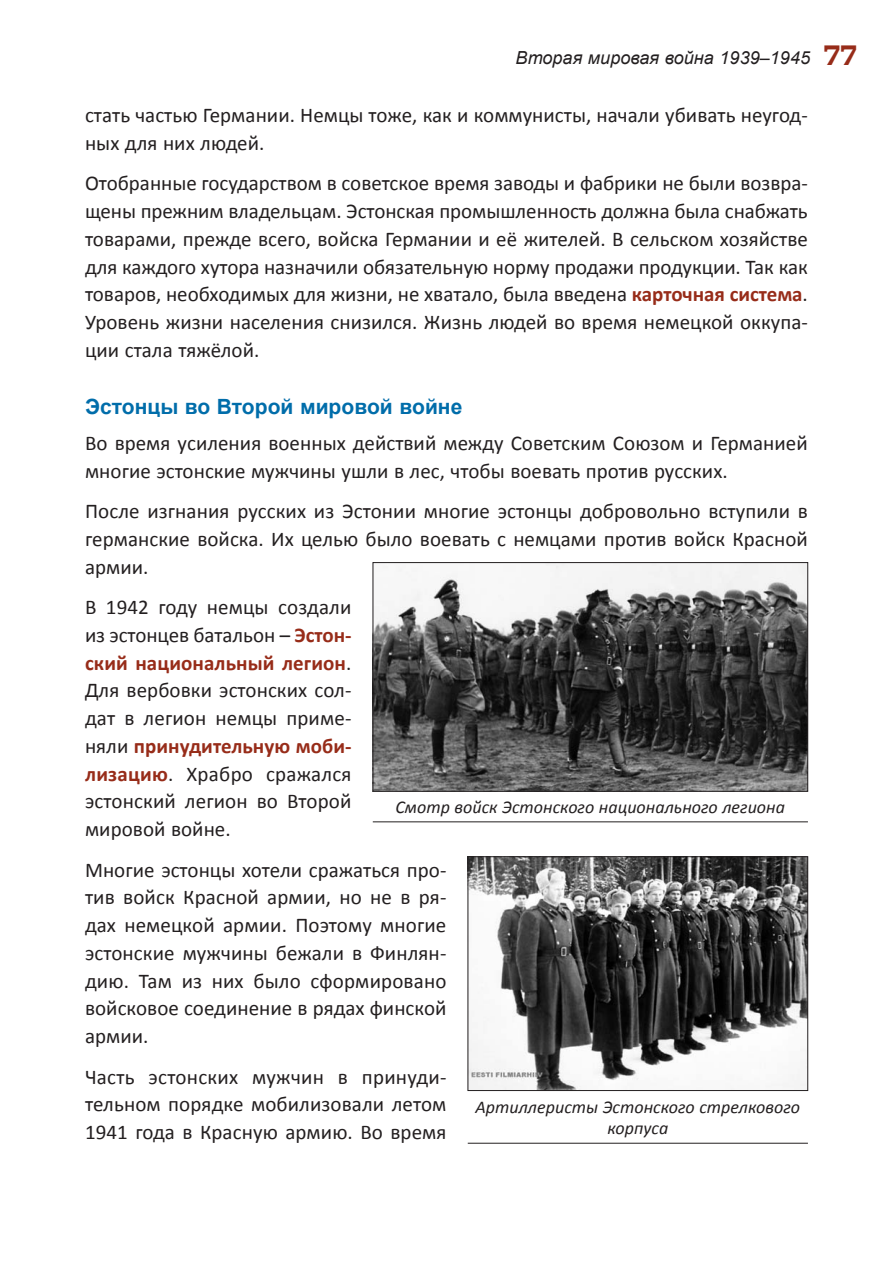
<style>
.page{position:relative;width:893px;height:1263px;background:#fff}
.page>*{position:absolute;margin:0;border:0;box-sizing:border-box;transform-origin:0 0}
.e-loik{font:21px/27.8px "Calibri";color:#231f20;text-align:justify}
.ptk-loik{font:700 21px "Arial";letter-spacing:.005em;color:#006daa}
.joonis_b{font:italic 18px/21.6px "Calibri";color:#231f20;text-align:center}
.t1{font:italic 18px "Arial";letter-spacing:.005em;color:#231f20}
.s1{font-family:"Egyptienne F";font-weight:900;font-style:normal;font-size:30px;color:#972c19}
.s2{font-weight:700;color:#972c19}
</style>
<div class="page">
<hr style="left:468px;top:1143px;width:340px;height:1px;background:#231f20">
<img style="left:470px;top:858px;width:336px;height:231px">
<div style="left:468px;top:856px;width:340px;height:235px;border:1px solid #231f20"></div>
<img style="left:375px;top:564px;width:431px;height:225px">
<div style="left:373px;top:562px;width:435px;height:229px;border:1px solid #231f20"></div>
<hr style="left:373px;top:821px;width:435px;height:1px;background:#231f20">
<p class="t1" style="left:516px;top:46px;width:343px">Вторая мировая война 1939–1945 <span class="s1">77</span></p>
<p class="e-loik" style="left:85px;top:101px;width:724px">стать частью Германии. Немцы тоже, как и коммунисты, начали убивать неугод&shy;ных для них людей.</p>
<p class="e-loik" style="left:85px;top:170px;width:724px">Отобранные государством в советское время заводы и фабрики не были возвра&shy;щены прежним владельцам. Эстонская промышленность должна была снабжать товарами, прежде всего, войска Германии и её жителей. В сельском хозяйстве для каждого хутора назначили обязательную норму продажи продукции. Так как товаров, необходимых для жизни, не хватало, была введена <span class="s2">карточная система</span>.<br>Уровень жизни населения снизился. Жизнь людей во время немецкой оккупа&shy;ции стала тяжёлой.</p>
<p class="ptk-loik" style="left:85px;top:392px;width:379px">Эстонцы во Второй мировой войне</p>
<p class="e-loik" style="left:85px;top:429px;width:724px">Во время усиления военных действий между Советским Союзом и Германией многие эстонские мужчины ушли в лес, чтобы воевать против русских.</p>
<p class="e-loik" style="left:85px;top:497px;width:724px">После изгнания русских из Эстонии многие эстонцы добровольно вступили в германские войска. Их целью было воевать с немцами против войск Красной армии.</p>
<p class="e-loik" style="left:85px;top:593px;width:268px">В 1942 году немцы создали из эстонцев батальон – <span class="s2">Эстон&shy;ский национальный легион</span>.<br>Для вербовки эстонских сол&shy;дат в легион немцы приме&shy;няли <span class="s2">принудительную моби&shy;лизацию</span>. Храбро сражался эстонский легион во Второй мировой войне.</p>
<p class="e-loik" style="left:85px;top:856px;width:363px">Многие эстонцы хотели сражаться про&shy;тив войск Красной армии, но не в ря&shy;дах немецкой армии. Поэтому многие эстонские мужчины бежали в Финлян&shy;дию. Там из них было сформировано войсковое соединение в рядах финской армии.</p>
<p class="e-loik" style="left:85px;top:1063px;width:363px">Часть эстонских мужчин в принуди&shy;тельном порядке мобилизовали летом 1941 года в Красную армию. Во время</p>
<p class="joonis_b" style="left:396px;top:795px;width:391px">Смотр войск Эстонского национального легиона</p>
<p class="joonis_b" style="left:475px;top:1095px;width:326px">Артиллеристы Эстонского стрелкового корпуса</p>
</div>
